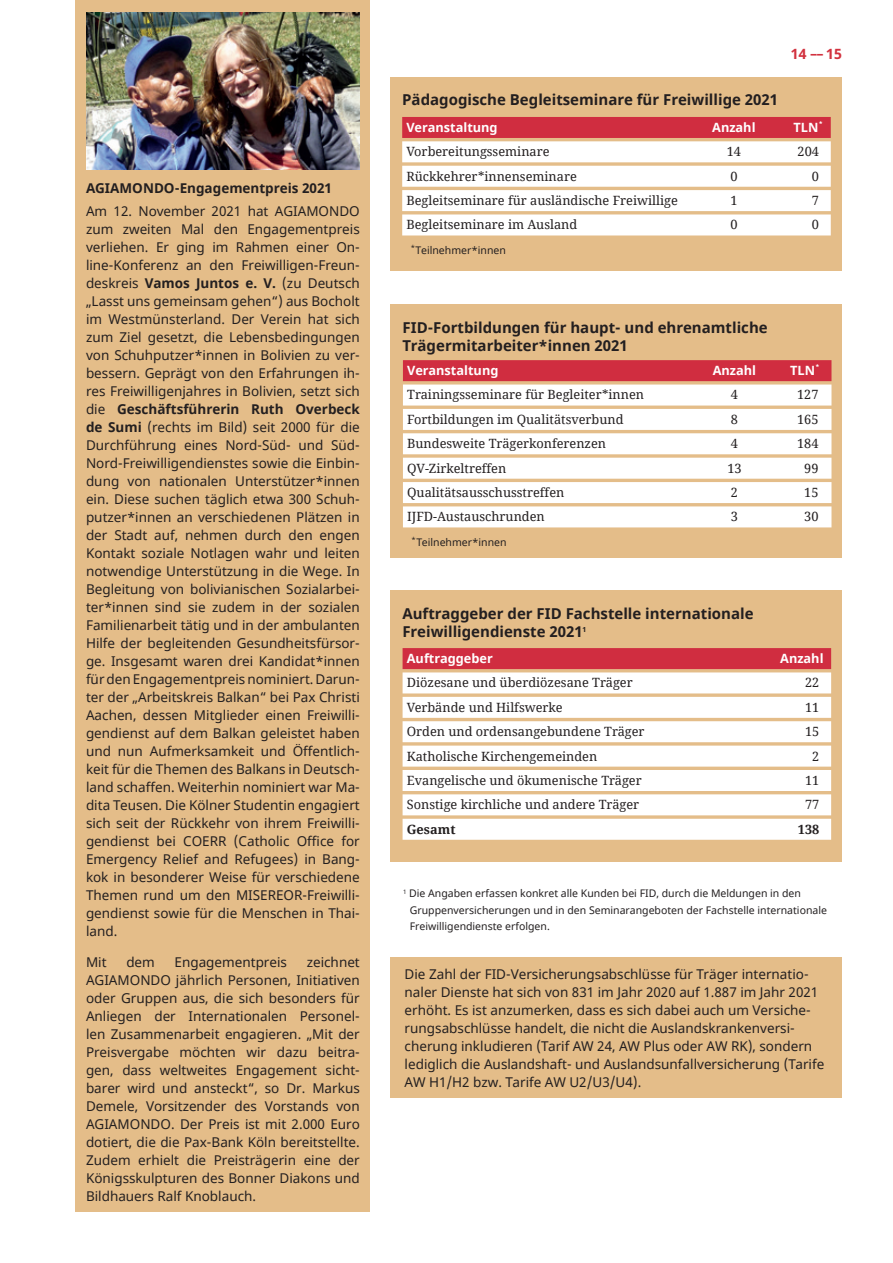
<style>
.page{position:relative;width:893px;height:1263px;background:#fff}
.page>*{position:absolute;margin:0;border:0;box-sizing:border-box;transform-origin:0 0}
.t1{font:italic 800 17.85px "Foundry Form Sans";color:#231f20}
.t2{font:700 15px/18px "Noto Sans";color:#231f20}
.t3{font:700 14.25px "Noto Sans";color:#d2323f}
.Text_Kasten{font:13.5px/18px "Noto Sans";color:#231f20;text-align:justify}
.Kasten_Überschrift{font:700 13.5px "Noto Sans";color:#231f20}
.t4{font:12.75px "Noto Serif";color:#231f20}
.t5{font:700 12.75px "Noto Sans";color:#fff}
.t6{font:700 12.75px "Noto Serif";color:#231f20}
.t7{font:10.5px/16.5px "Noto Sans";color:#231f20}
.s1{font-weight:700}
</style>
<div class="page">
<div style="left:390px;top:957px;width:452px;height:141px;background:#e4bd89"></div>
<div style="left:390px;top:77px;width:452px;height:193px;background:#e4bd89"></div>
<div style="left:402px;top:117px;width:429px;height:21px;background:#d02d40"></div>
<div style="left:402px;top:141px;width:429px;height:21px;background:#fff"></div>
<div style="left:402px;top:166px;width:429px;height:21px;background:#fff"></div>
<div style="left:402px;top:190px;width:429px;height:21px;background:#fff"></div>
<div style="left:402px;top:214px;width:429px;height:21px;background:#fff"></div>
<div style="left:390px;top:590px;width:452px;height:272px;background:#e4bd89"></div>
<div style="left:403px;top:648px;width:428px;height:21px;background:#d02d40"></div>
<div style="left:403px;top:672px;width:428px;height:21px;background:#fff"></div>
<div style="left:403px;top:697px;width:428px;height:21px;background:#fff"></div>
<div style="left:403px;top:721px;width:428px;height:21px;background:#fff"></div>
<div style="left:403px;top:746px;width:428px;height:21px;background:#fff"></div>
<div style="left:403px;top:770px;width:428px;height:21px;background:#fff"></div>
<div style="left:403px;top:794px;width:428px;height:21px;background:#fff"></div>
<div style="left:403px;top:819px;width:428px;height:21px;background:#fff"></div>
<div style="left:390px;top:304px;width:452px;height:253px;background:#e4bd89"></div>
<div style="left:403px;top:360px;width:428px;height:21px;background:#d02d40"></div>
<div style="left:403px;top:384px;width:428px;height:21px;background:#fff"></div>
<div style="left:403px;top:409px;width:428px;height:21px;background:#fff"></div>
<div style="left:403px;top:433px;width:428px;height:21px;background:#fff"></div>
<div style="left:403px;top:458px;width:428px;height:21px;background:#fff"></div>
<div style="left:403px;top:482px;width:428px;height:21px;background:#fff"></div>
<div style="left:403px;top:506px;width:428px;height:21px;background:#fff"></div>
<div style="left:76px;top:0;width:294px;height:1212px;background:#e4bd89"></div>
<img style="left:86px;top:12px;width:274px;height:157px">
<p class="Kasten_Überschrift" style="left:86px;top:178px;width:247px">AGIAMONDO-Engagementpreis 2021</p>
<p class="Text_Kasten" style="left:86px;top:203px;width:275px">Am 12. November 2021 hat AGIAMONDO zum zweiten Mal den Engagementpreis verliehen. Er ging im Rahmen einer On&shy;line-Konferenz an den Freiwilligen-Freun&shy;deskreis <span class="s1">Vamos Juntos e. V.</span> (zu Deutsch „Lasst uns gemeinsam gehen“) aus Bocholt im Westmünsterland. Der Verein hat sich zum Ziel gesetzt, die Lebensbedingungen von Schuhputzer*innen in Bolivien zu ver&shy;bessern. Geprägt von den Erfahrungen ih&shy;res Freiwilligenjahres in Bolivien, setzt sich die <span class="s1">Geschäftsführerin Ruth Overbeck de Sumi</span> (rechts im Bild) seit 2000 für die Durchführung eines Nord-Süd- und Süd-Nord-Freiwilligendienstes sowie die Einbin&shy;dung von nationalen Unterstützer*innen ein. Diese suchen täglich etwa 300 Schuh&shy;putzer*innen an verschiedenen Plätzen in der Stadt auf, nehmen durch den engen Kontakt soziale Notlagen wahr und leiten notwendige Unterstützung in die Wege. In Begleitung von bolivianischen Sozialarbei&shy;ter*innen sind sie zudem in der sozialen Familienarbeit tätig und in der ambulanten Hilfe der begleitenden Gesundheitsfürsor&shy;ge. Insgesamt waren drei Kandidat*innen für den Engagementpreis nominiert. Darun&shy;ter der „Arbeitskreis Balkan“ bei Pax Christi Aachen, dessen Mitglieder einen Freiwilli&shy;gendienst auf dem Balkan geleistet haben und nun Aufmerksamkeit und Öffentlich&shy;keit für die Themen des Balkans in Deutsch&shy;land schaffen. Weiterhin nominiert war Ma&shy;dita Teusen. Die Kölner Studentin engagiert sich seit der Rückkehr von ihrem Freiwilli&shy;gendienst bei COERR (Catholic Office for Emergency Relief and Refugees) in Bang&shy;kok in besonderer Weise für verschiedene Themen rund um den MISEREOR-Freiwilli&shy;gendienst sowie für die Menschen in Thai&shy;land.</p>
<p class="Text_Kasten" style="left:86px;top:954px;width:22px">Mit</p>
<p class="Text_Kasten" style="left:126px;top:954px;width:30px">dem</p>
<p class="Text_Kasten" style="left:175px;top:954px;width:114px">Engagementpreis</p>
<p class="Text_Kasten" style="left:86px;top:954px;width:275px;text-indent:221px">zeichnet AGIAMONDO jährlich Personen, Initiativen oder Gruppen aus, die sich besonders für Anliegen der Internationalen Personel&shy;len Zusammenarbeit engagieren. „Mit der Preisvergabe möchten wir dazu beitra&shy;gen, dass weltweites Engagement sicht&shy;barer wird und ansteckt“, so Dr. Markus Demele, Vorsitzender des Vorstands von AGIAMONDO. Der Preis ist mit 2.000 Euro dotiert, die die Pax-Bank Köln bereitstellte.<br>Zudem erhielt die Preisträgerin eine der Königsskulpturen des Bonner Diakons und Bildhauers Ralf Knoblauch.</p>
<p class="t2" style="left:402px;top:91px;width:377px">Pädagogische Begleitseminare für Freiwillige 2021</p>
<p class="t3" style="left:791px;top:43px;width:53px">14 –– 15</p>
<p class="t5" style="left:406px;top:118px;width:93px">Veranstaltung</p>
<p class="t5" style="left:712px;top:118px;width:45px">Anzahl</p>
<p class="t5" style="left:794px;top:118px;width:31px">TLN<sup>*</sup></p>
<p class="t4" style="left:406px;top:143px;width:145px">Vorbereitungsseminare</p>
<p class="t4" style="left:727px;top:143px;width:16px">14</p>
<p class="t4" style="left:797px;top:143px;width:23px">204</p>
<p class="t4" style="left:406px;top:167px;width:172px">Rückkehrer*innenseminare</p>
<p class="t4" style="left:730px;top:167px;width:9px">0</p>
<p class="t4" style="left:812px;top:167px;width:9px">0</p>
<p class="t4" style="left:406px;top:192px;width:273px">Begleitseminare für ausländische Freiwillige</p>
<p class="t4" style="left:730px;top:192px;width:9px">1</p>
<p class="t4" style="left:812px;top:192px;width:9px">7</p>
<p class="t4" style="left:406px;top:216px;width:172px">Begleitseminare im Ausland</p>
<p class="t4" style="left:730px;top:216px;width:9px">0</p>
<p class="t4" style="left:812px;top:216px;width:9px">0</p>
<p class="t7" style="left:411px;top:243px;width:97px"><sup>*</sup>Teilnehmer*innen</p>
<p class="t1" style="left:399px;top:181px;width:35px">fid-</p>
<p class="t2" style="left:403px;top:319px;width:367px">FID-Fortbildungen für haupt- und ehrenamtliche<br>Trägermitarbeiter*innen 2021</p>
<p class="t5" style="left:407px;top:361px;width:93px">Veranstaltung</p>
<p class="t5" style="left:713px;top:361px;width:45px">Anzahl</p>
<p class="t5" style="left:790px;top:361px;width:31px">TLN<sup>*</sup></p>
<p class="t4" style="left:407px;top:386px;width:238px">Trainingsseminare für Begleiter*innen</p>
<p class="t4" style="left:731px;top:386px;width:9px">4</p>
<p class="t4" style="left:797px;top:386px;width:23px">127</p>
<p class="t4" style="left:407px;top:410px;width:218px">Fortbildungen im Qualitätsverbund</p>
<p class="t4" style="left:731px;top:410px;width:9px">8</p>
<p class="t4" style="left:797px;top:410px;width:23px">165</p>
<p class="t4" style="left:407px;top:435px;width:200px">Bundesweite Trägerkonferenzen</p>
<p class="t4" style="left:731px;top:435px;width:9px">4</p>
<p class="t4" style="left:797px;top:435px;width:23px">184</p>
<p class="t4" style="left:407px;top:459px;width:101px">QV-Zirkeltreffen</p>
<p class="t4" style="left:727px;top:459px;width:16px">13</p>
<p class="t4" style="left:804px;top:459px;width:16px">99</p>
<p class="t4" style="left:407px;top:484px;width:159px">Qualitätsausschusstreffen</p>
<p class="t4" style="left:731px;top:484px;width:9px">2</p>
<p class="t4" style="left:804px;top:484px;width:16px">15</p>
<p class="t4" style="left:407px;top:508px;width:139px">IJFD-Austauschrunden</p>
<p class="t4" style="left:731px;top:508px;width:9px">3</p>
<p class="t4" style="left:804px;top:508px;width:16px">30</p>
<p class="t7" style="left:411px;top:535px;width:97px"><sup>*</sup>Teilnehmer*innen</p>
<p class="t2" style="left:402px;top:605px;width:353px">Auftraggeber der FID Fachstelle internationale<br>Freiwilligendienste 2021<sup>1</sup></p>
<p class="t5" style="left:407px;top:649px;width:88px">Auftraggeber</p>
<p class="t5" style="left:780px;top:649px;width:45px">Anzahl</p>
<p class="t4" style="left:407px;top:674px;width:227px">Diözesane und überdiözesane Träger</p>
<p class="t4" style="left:805px;top:674px;width:16px">22</p>
<p class="t4" style="left:407px;top:698px;width:157px">Verbände und Hilfswerke</p>
<p class="t4" style="left:805px;top:698px;width:16px">11</p>
<p class="t4" style="left:407px;top:723px;width:239px">Orden und ordensangebundene Träger</p>
<p class="t4" style="left:805px;top:723px;width:16px">15</p>
<p class="t4" style="left:407px;top:747px;width:192px">Katholische Kirchengemeinden</p>
<p class="t4" style="left:812px;top:747px;width:9px">2</p>
<p class="t4" style="left:407px;top:771px;width:236px">Evangelische und ökumenische Träger</p>
<p class="t4" style="left:805px;top:771px;width:16px">11</p>
<p class="t4" style="left:407px;top:796px;width:234px">Sonstige kirchliche und andere Träger</p>
<p class="t4" style="left:805px;top:796px;width:16px">77</p>
<p class="t6" style="left:407px;top:820px;width:50px">Gesamt</p>
<p class="t6" style="left:798px;top:820px;width:23px">138</p>
<p class="t7" style="left:410px;top:885px;width:419px;text-indent:-7px"><sup>1</sup> Die Angaben erfassen konkret alle Kunden bei FID, durch die Meldungen in den<br>Gruppenversicherungen und in den Seminarangeboten der Fachstelle internationale<br>Freiwilligendienste erfolgen.</p>
<p class="Text_Kasten" style="left:405px;top:965px;width:421px;text-align:left">Die Zahl der FID-Versicherungsabschlüsse für Träger internatio&shy;naler Dienste hat sich von 831 im Jahr 2020 auf 1.887 im Jahr 2021 erhöht. Es ist anzumerken, dass es sich dabei auch um Versiche&shy;rungsabschlüsse handelt, die nicht die Auslandskrankenversi&shy;cherung inkludieren (Tarif AW 24, AW Plus oder AW RK), sondern lediglich die Auslandshaft- und Auslandsunfallversicherung (Tarife AW H1/H2 bzw. Tarife AW U2/U3/U4).</p>
</div>
